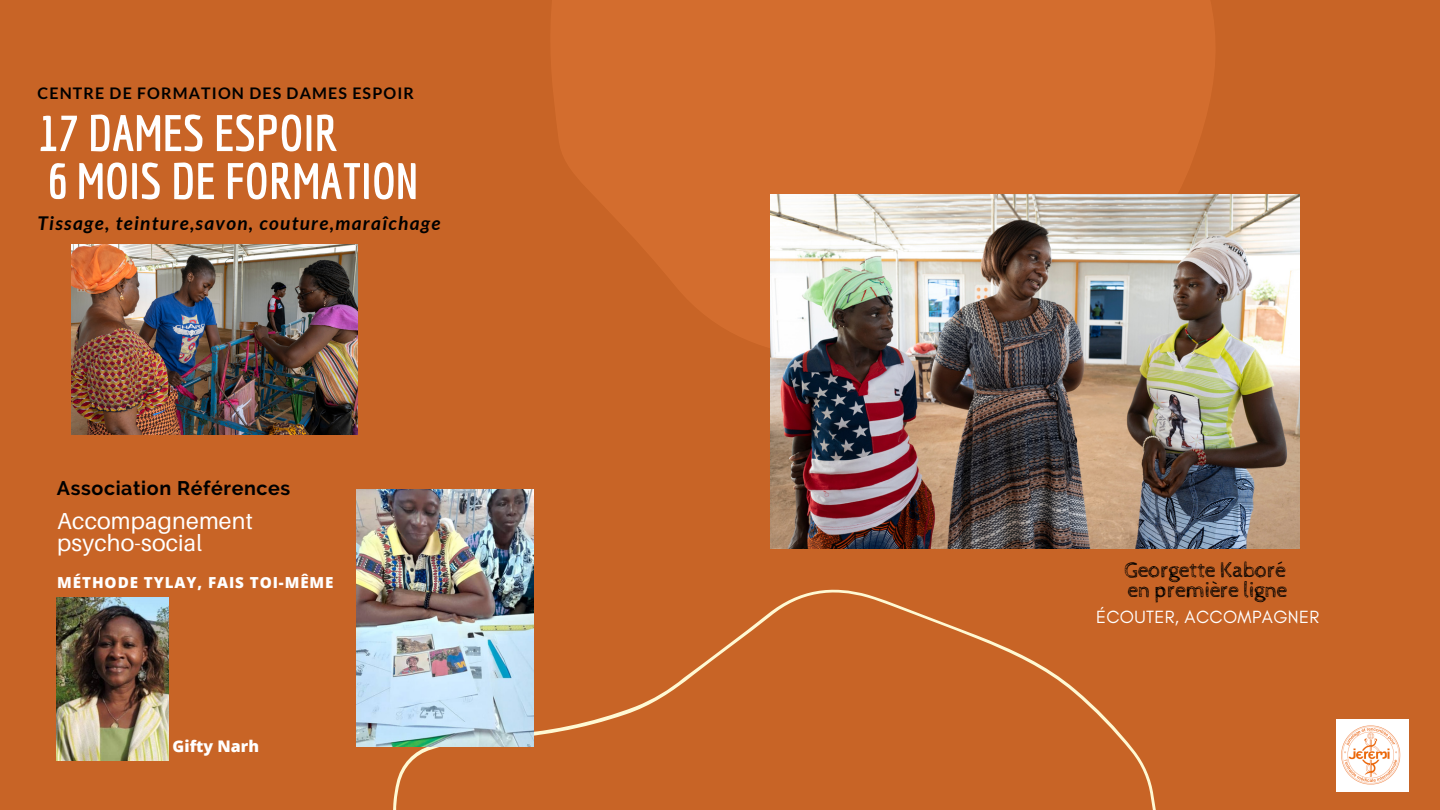
<style>
.page{position:relative;width:1440px;height:810px;background:#c86426}
.page>*{position:absolute;margin:0;border:0;box-sizing:border-box;transform-origin:0 0}
.t1{font:700 50px/48px "Economica";color:#fff}
.t2{font:23.1px/21.3px "Aileron";letter-spacing:.01em;color:#fff}
.t3{font:22px/19.5px "Cabin Sketch";letter-spacing:-.02em;color:#000}
.t4{font:700 19.7px "Raleway";letter-spacing:.03em;color:#000}
.t5{font:italic 700 19px "Lato";letter-spacing:.07em;color:#000}
.t6{font:18px "Glacial Indifference";letter-spacing:.02em;color:#fff}
.t7{font:700 16px "Lato";letter-spacing:.07em;color:#000}
.t8{font:800 16px "Open Sans";color:#fff}
.t9{font:800 15.2px "Open Sans";letter-spacing:.06em;color:#fff}
</style>
<div class="page">
<svg style="left:551px;top:0;width:664px;height:348px;fill:#d36d2e"></svg>
<svg style="left:357px;top:500px;width:799px;height:310px"></svg>
<img style="left:770px;top:194px;width:530px;height:355px">
<img style="left:72px;top:244px;width:285px;height:191px">
<img style="left:357px;top:490px;width:176px;height:256px">
<img style="left:57px;top:598px;width:112px;height:163px">
<img style="left:1337px;top:720px;width:72px;height:72px">
<p class="t7" style="left:38px;top:84px;width:378px">CENTRE DE FORMATION DES DAMES ESPOIR</p>
<h1 class="t1" style="left:38px;top:108px;width:382px">17 DAMES ESPOIR<br>6 MOIS DE FORMATION</h1>
<p class="t5" style="left:38px;top:211px;width:404px">Tissage, teinture,savon, couture,maraîchage</p>
<p class="t4" style="left:57px;top:476px;width:235px">Association Références</p>
<p class="t2" style="left:57px;top:510px;width:197px">Accompagnement psycho-social</p>
<p class="t9" style="left:57px;top:572px;width:278px">MÉTHODE TYLAY, FAIS TOI-MÊME</p>
<p class="t8" style="left:173px;top:735px;width:88px">Gifty Narh</p>
<p class="t3" style="left:1125px;top:561px;width:164px">Georgette Kaboré en première ligne</p>
<p class="t6" style="left:1096px;top:606px;width:225px">ÉCOUTER, ACCOMPAGNER</p>
</div>
